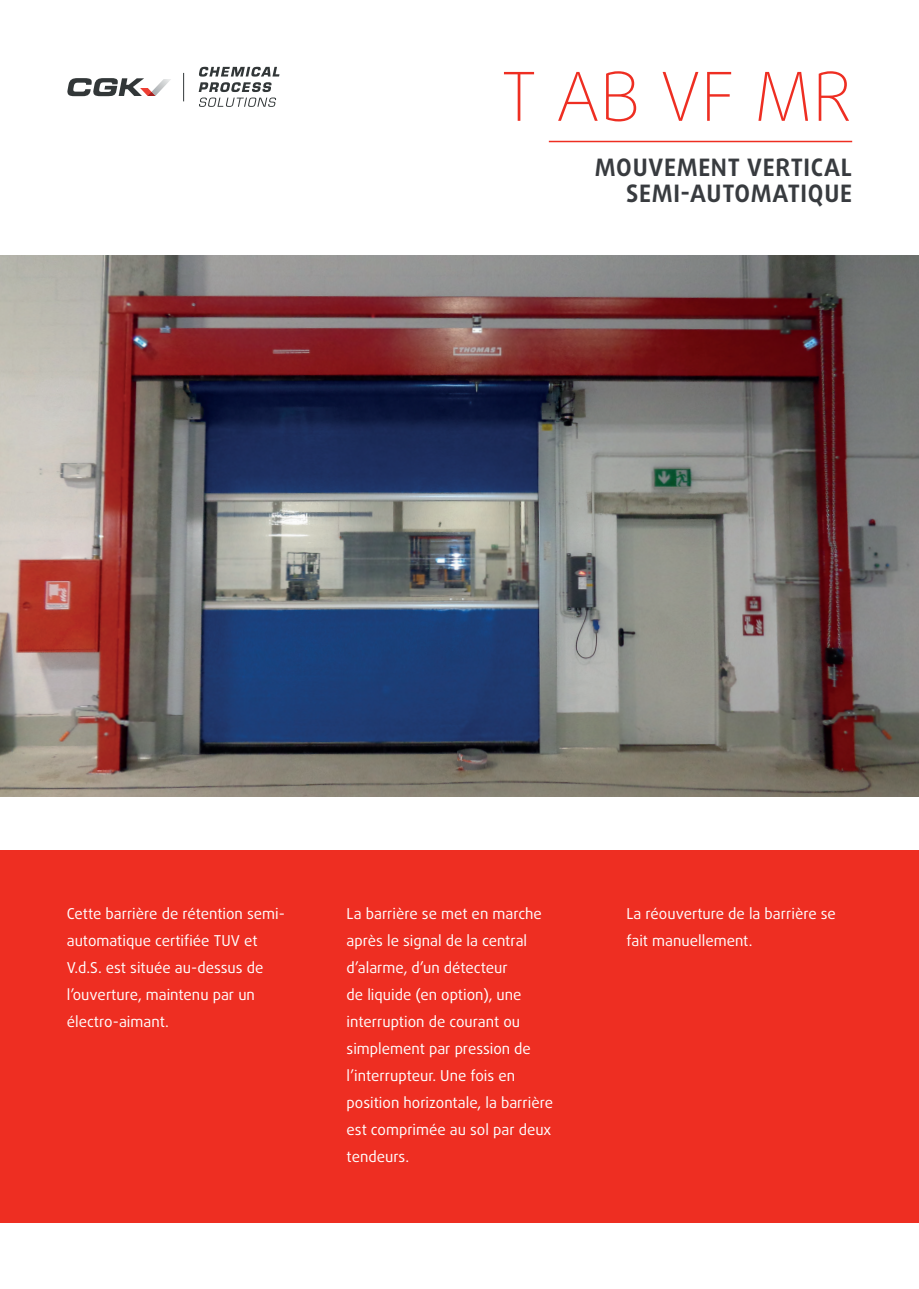
<style>
.page{position:relative;width:919px;height:1289px;background:#fff}
.page>*{position:absolute;margin:0;border:0;box-sizing:border-box;transform-origin:0 0}
.t1{font:100 67.5px "Daxline Pro";color:#ee2e22}
.t2{font:700 24px/25.5px "Daxline Pro";letter-spacing:.03em;color:#383b3f;text-align:right}
.t3{font:15px/27px "Daxline Pro";color:#fff}
</style>
<div class="page">
<div style="left:0;top:850px;width:918px;height:372px;background:#ee2e22"></div>
<hr style="left:549px;top:141px;width:303px;height:1px;background:#ee2e22">
<svg style="left:67px;top:78px;width:104px;height:18px"></svg>
<svg style="left:198px;top:67px;width:81px;height:40px"></svg>
<svg style="left:183px;top:73px;width:1px;height:28px"></svg>
<img style="left:0;top:256px;width:918px;height:540px">
<h1 class="t1" style="left:501px;top:52px;width:352px">T AB VF MR</h1>
<h2 class="t2" style="left:595px;top:155px;width:259px">MOUVEMENT VERTICAL<br>SEMI-AUTOMATIQUE</h2>
<p class="t3" style="left:67px;top:899px;width:219px">Cette barrière de rétention semi&shy;automatique certifiée TUV et<br>V.d.S. est située au-dessus de l’ouverture, maintenu par un électro-aimant.</p>
<p class="t3" style="left:346px;top:899px;width:208px">La barrière se met en marche après le signal de la central d’alarme, d’un détecteur<br>de liquide (en option), une interruption de courant ou simplement par pression de l’interrupteur. Une fois en position horizontale, la barrière est comprimée au sol par deux tendeurs.</p>
<p class="t3" style="left:626px;top:899px;width:211px">La réouverture de la barrière se fait manuellement.</p>
</div>
